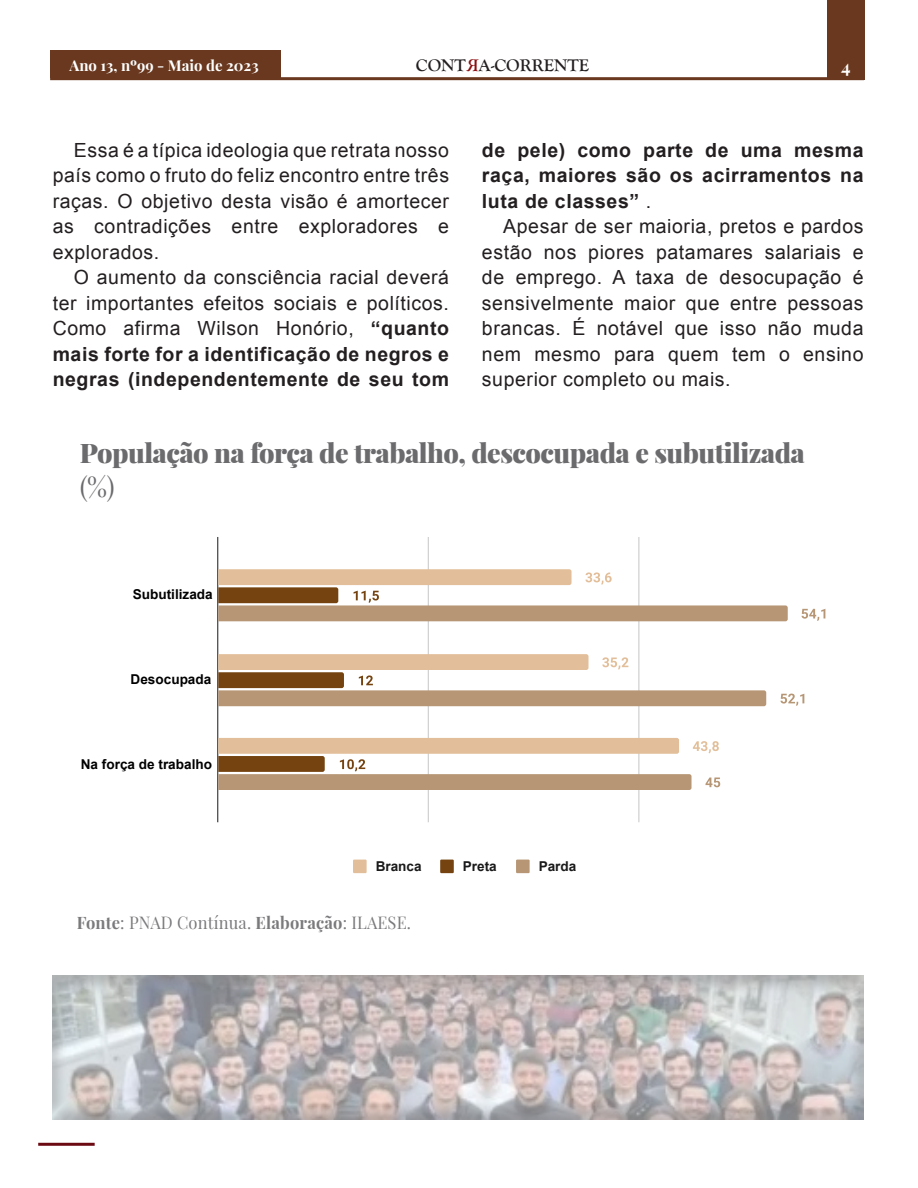
<style>
.page{position:relative;width:918px;height:1188px;background:#fff}
.page>*{position:absolute;margin:0;border:0;box-sizing:border-box;transform-origin:0 0}
.t1{font:900 27px "Playfair Display";letter-spacing:-.02em;color:#6b6b6e}
.t2{font:27px "Playfair Display";color:#6b6b6e}
.t3{font:19.5px/25.5px "Arial";letter-spacing:.03em;color:#231f20;text-align:justify}
.t4{font:700 19.5px/25.5px "Arial";letter-spacing:.03em;color:#231f20;text-align:justify}
.t5{font:700 18px "Playfair Display";color:#fff}
.t6{font:700 17.55px "Goudy Old Style T";color:#231f20}
.t7{font:17.1px "Playfair Display";letter-spacing:.01em;color:#6b6b6e;scale:.96 1}
.t8{font:700 15px "Playfair Display";color:#fff}
.t9{font:700 13.65px "Arial";color:#000}
.t10{font:700 13.65px "Arial";color:#1a1a1a}
.s1{font-weight:700}
.s2{font-weight:400}
</style>
<div class="page">
<div style="left:827px;top:0;width:38px;height:80px;background:#69381e"></div>
<hr style="left:50px;top:77px;width:814px;height:3px;background:#69381e">
<hr style="left:38px;top:1143px;width:57px;height:3px;background:#6c0a12">
<div style="left:50px;top:50px;width:231px;height:28px;background:#69381e"></div>
<hr style="left:217px;top:537px;width:1px;height:285px;background:#333">
<hr style="left:428px;top:537px;width:1px;height:285px;background:#ccc">
<hr style="left:638px;top:537px;width:1px;height:285px;background:#ccc">
<svg style="left:218px;top:569px;width:570px;height:52px"></svg>
<svg style="left:218px;top:654px;width:548px;height:52px"></svg>
<svg style="left:801px;top:608px;width:25px;height:13px"></svg>
<svg style="left:780px;top:693px;width:25px;height:13px"></svg>
<svg style="left:218px;top:738px;width:503px;height:54px"></svg>
<div style="left:353px;top:860px;width:14px;height:13px;background:#e2bf9a"></div>
<div style="left:440px;top:860px;width:14px;height:13px;background:#744310"></div>
<div style="left:516px;top:860px;width:14px;height:13px;background:#b69675"></div>
<div style="left:53px;top:974px;width:811px;height:146px;background:#231f20;opacity:.5"></div>
<p class="t8" style="left:69px;top:56px;width:191px">Ano 13, nº99 - Maio de 2023</p>
<p class="t6" style="left:416px;top:55px;width:175px">CONT A-CORRENTE</p>
<p class="t5" style="left:841px;top:55px;width:11px">4</p>
<p class="t3" style="left:53px;top:138px;width:398px;text-indent:21px">Essa é a típica ideologia que retrata nosso país como o fruto do feliz encontro entre três raças. O objetivo desta visão é amortecer as contradições entre exploradores e explorados.</p>
<p class="t3" style="left:53px;top:265px;width:398px;text-indent:21px">O aumento da consciência racial deverá ter importantes efeitos sociais e políticos.<br>Como afirma Wilson Honório, <span class="s1">“quanto mais forte for a identificação de negros e negras (independentemente de seu tom</span></p>
<p class="t4" style="left:482px;top:138px;width:383px">de pele) como parte de uma mesma raça, maiores são os acirramentos na luta de classes” <span class="s2">.</span></p>
<p class="t3" style="left:482px;top:214px;width:383px;text-indent:21px">Apesar de ser maioria, pretos e pardos estão nos piores patamares salariais e de emprego. A taxa de desocupação é sensivelmente maior que entre pessoas brancas. É notável que isso não muda nem mesmo para quem tem o ensino superior completo ou mais.</p>
<p class="t1" style="left:80px;top:435px;width:727px">População na força de trabalho, descocupada e subutilizada</p>
<p class="t2" style="left:80px;top:470px;width:36px">(%)</p>
<p class="t9" style="left:133px;top:585px;width:81px">Subutilizada</p>
<p class="t9" style="left:131px;top:670px;width:82px">Desocupada</p>
<p class="t9" style="left:81px;top:755px;width:133px">Na força de trabalho</p>
<p class="t10" style="left:376px;top:857px;width:48px">Branca</p>
<p class="t10" style="left:463px;top:857px;width:35px">Preta</p>
<p class="t10" style="left:539px;top:857px;width:39px">Parda</p>
<p class="t7" style="left:76px;top:912px;width:350px"><span class="s1">Fonte</span>: PNAD Contínua. <span class="s1">Elaboração</span>: ILAESE.</p>
</div>
